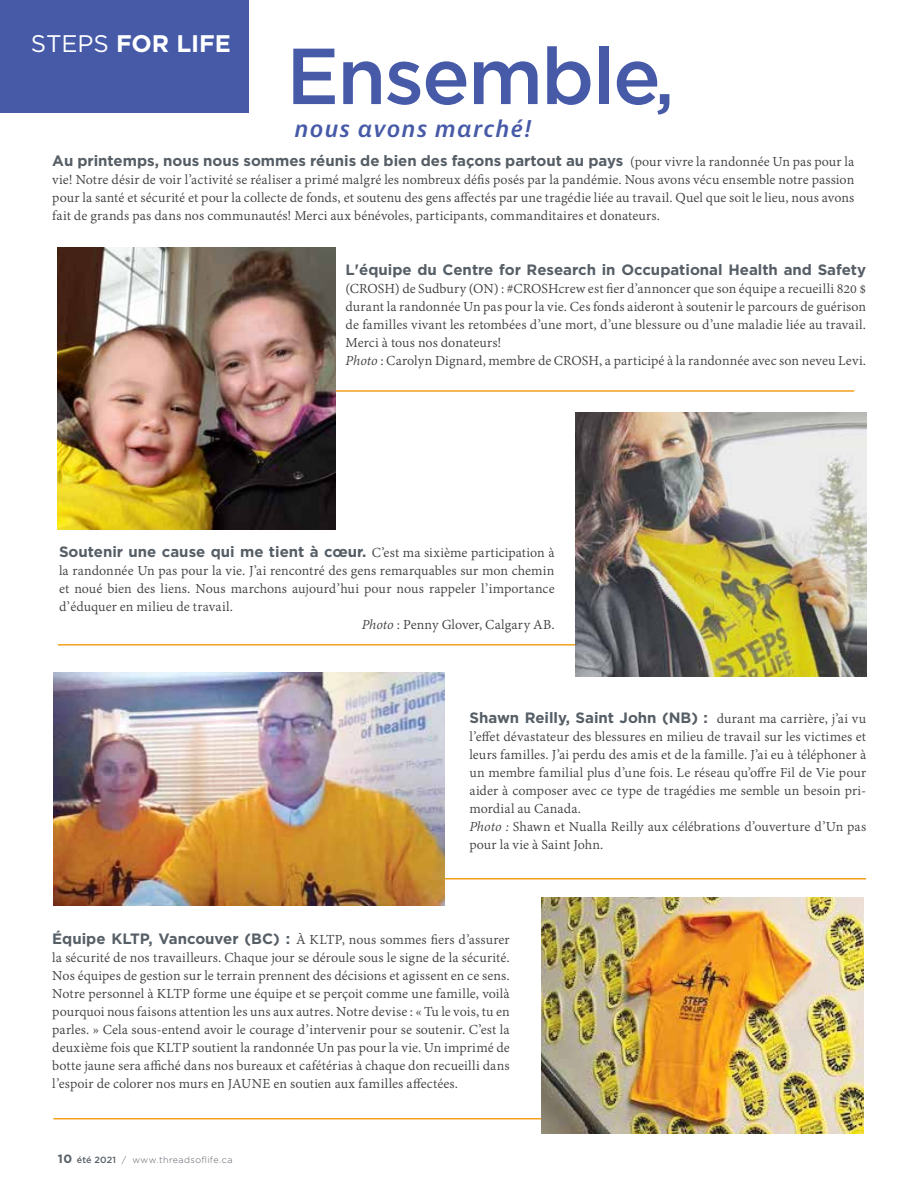
<style>
.page{position:relative;width:918px;height:1188px;background:#fff}
.page>*{position:absolute;margin:0;border:0;box-sizing:border-box;transform-origin:0 0}
.t1{font:500 79.2px "Gotham";letter-spacing:-.025em;color:#465aa8}
.t2{font:700 24px "Gotham";color:#fff}
.t3{font:italic 600 22.5px "Bernina Sans";letter-spacing:.05em;color:#465aa8}
.t4{font:15px/18px "Adobe Devanagari";letter-spacing:.005em;color:#414042}
.t5{font:700 15px "Gotham";color:#565e66}
.t6{font:300 9px "Gotham";letter-spacing:.045em;color:#565e66}
.s1{font-weight:400}
.s2{font-size:72px}
.s3{font-family:"Adobe Devanagari";font-weight:400;color:#414042}
.s4{font-style:italic}
.s5{font-family:"Gotham";font-weight:700;color:#565e66}
.s6{font-weight:700;font-size:12px}
.s7{font-weight:500}
</style>
<div class="page">
<div style="left:0;top:0;width:249px;height:112px;background:#465aa8"></div>
<hr style="left:305px;top:390px;width:549px;height:2px;background:#f3a11e">
<hr style="left:58px;top:644px;width:553px;height:2px;background:#f3a11e">
<hr style="left:362px;top:878px;width:504px;height:2px;background:#f3a11e">
<hr style="left:53px;top:1118px;width:505px;height:1px;background:#f3a11e">
<img style="left:58px;top:248px;width:278px;height:281px">
<img style="left:576px;top:412px;width:290px;height:264px">
<img style="left:53px;top:673px;width:392px;height:233px">
<img style="left:541px;top:898px;width:323px;height:236px">
<h2 class="t2" style="left:31px;top:28px;width:202px"><span class="s1">STEPS</span> FOR LIFE</h2>
<h1 class="t1" style="left:286px;top:24px;width:390px">Ensemble<span class="s2">,</span></h1>
<h3 class="t3" style="left:294px;top:114px;width:239px">nous avons marché!</h3>
<p class="t5" style="left:52px;top:151px;width:803px">Au printemps, nous nous sommes réunis de bien des façons partout au pays <span class="s3">(pour vivre la randonnée Un pas pour la</span></p>
<p class="t4" style="left:52px;top:172px;width:803px;text-align:justify">vie! Notre désir de voir l’activité se réaliser a primé malgré les nombreux défis posés par la pandémie. Nous avons vécu ensemble notre passion pour la santé et sécurité et pour la collecte de fonds, et soutenu des gens affectés par une tragédie liée au travail. Quel que soit le lieu, nous avons fait de grands pas dans nos communautés! Merci aux bénévoles, participants, commanditaires et donateurs.</p>
<p class="t5" style="left:346px;top:260px;width:522px">L'équipe du Centre for Research in Occupational Health and Safety</p>
<p class="t4" style="left:346px;top:281px;width:522px">(CROSH) de Sudbury (ON) : #CROSHcrew est fier d’annoncer que son équipe a recueilli 820 $ durant la randonnée Un pas pour la vie. Ces fonds aideront à soutenir le parcours de guérison de familles vivant les retombées d’une mort, d’une blessure ou d’une maladie liée au travail.<br>Merci à tous nos donateurs!<br><span class="s4">Photo</span> : Carolyn Dignard, membre de CROSH, a participé à la randonnée avec son neveu Levi.</p>
<p class="t5" style="left:59px;top:542px;width:497px">Soutenir une cause qui me tient à cœur. <span class="s3">C’est ma sixième participation à</span></p>
<p class="t4" style="left:59px;top:563px;width:497px">la randonnée Un pas pour la vie. J’ai rencontré des gens remarquables sur mon chemin</p>
<p class="t4" style="left:59px;top:581px;width:497px">et noué bien des liens. Nous marchons aujourd’hui pour nous rappeler l’importance</p>
<p class="t4" style="left:59px;top:599px;width:176px">d’éduquer en milieu de travail.</p>
<p class="t4" style="left:362px;top:617px;width:194px"><span class="s4">Photo</span> : Penny Glover, Calgary AB.</p>
<p class="t5" style="left:469px;top:707px;width:398px">Shawn Reilly, Saint John (NB) : <span class="s3">durant ma carrière, j’ai vu</span></p>
<p class="t4" style="left:469px;top:728px;width:398px">l’effet dévastateur des blessures en milieu de travail sur les victimes et leurs familles. J’ai perdu des amis et de la famille. J’ai eu à téléphoner à un membre familial plus d’une fois. Le réseau qu’offre Fil de Vie pour aider à composer avec ce type de tragédies me semble un besoin pri&shy;mordial au Canada.<br><span class="s4">Photo :</span> Shawn et Nualla Reilly aux célébrations d’ouverture d’Un pas pour la vie à Saint John.</p>
<p class="t4" style="left:52px;top:932px;width:459px;text-align:justify"><span class="s5">Équipe KLTP, Vancouver (BC) :</span> À KLTP, nous sommes fiers d’assurer la sécurité de nos travailleurs. Chaque jour se déroule sous le signe de la sécurité.<br>Nos équipes de gestion sur le terrain prennent des décisions et agissent en ce sens.<br>Notre personnel à KLTP forme une équipe et se perçoit comme une famille, voilà pourquoi nous faisons attention les uns aux autres. Notre devise : « Tu le vois, tu en parles. » Cela sous-entend avoir le courage d’intervenir pour se soutenir. C’est la deuxième fois que KLTP soutient la randonnée Un pas pour la vie. Un imprimé de botte jaune sera affiché dans nos bureaux et cafétérias à chaque don recueilli dans l’espoir de colorer nos murs en JAUNE en soutien aux familles affectées.</p>
<p class="t6" style="left:58px;top:1154px;width:176px"><span class="s6">10</span> <span class="s7">été 2021</span> / www.threadsoflife.ca</p>
</div>
